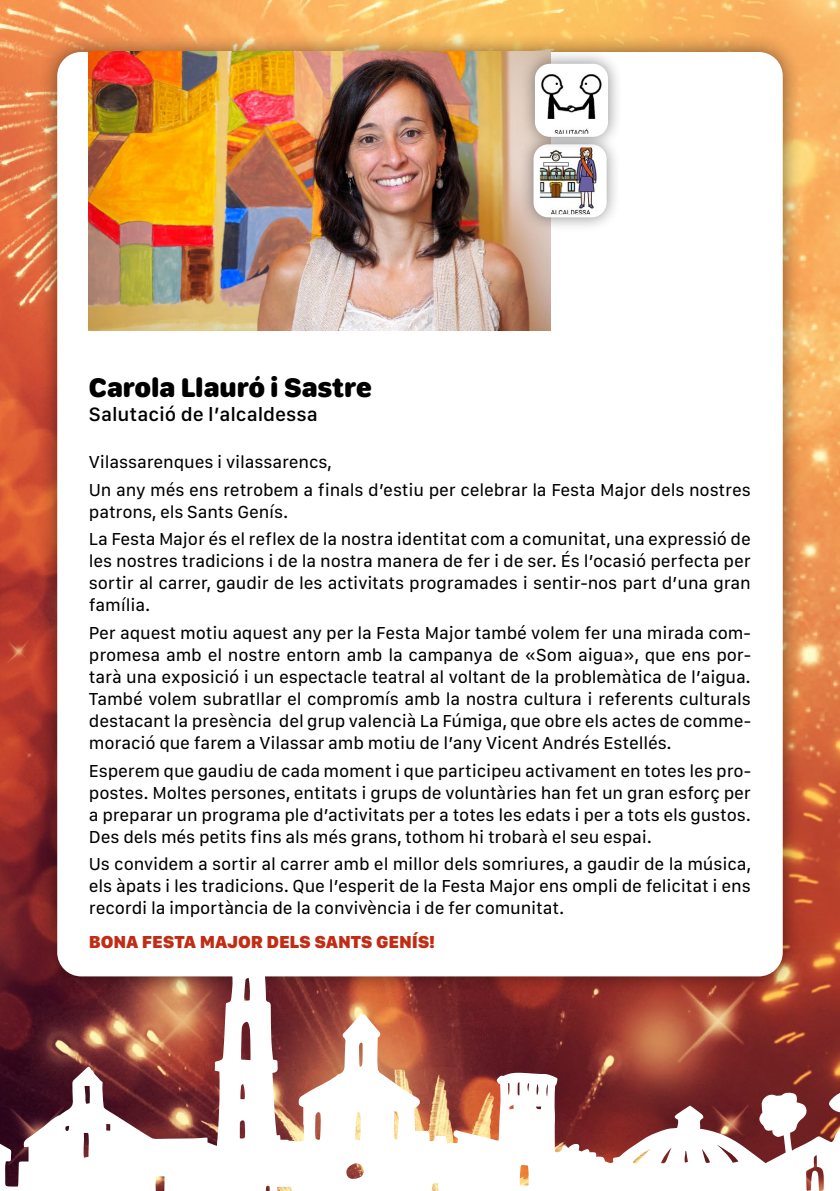
<style>
.page{position:relative;width:840px;height:1191px;background:#fff}
.page>*{position:absolute;margin:0;border:0;box-sizing:border-box;transform-origin:0 0}
.t1{font:900 28px "SF Compact Rounded";color:#000}
.t2{font:500 20px "SF Compact Text";color:#000}
.t3{font:18px/22px "SF Compact Text";letter-spacing:-.01em;color:#000;text-align:justify}
.t4{font:900 18px "SF Compact Text";letter-spacing:-.01em;color:#c22c15}
</style>
<div class="page">
<img style="left:0;top:0;width:839px;height:950px">
<div style="left:39px;top:33px;width:762px;height:962px;background:#000;opacity:.5"></div>
<div style="left:57px;top:52px;width:725px;height:924px;background:#fff;border-radius:24px"></div>
<img style="left:89px;top:52px;width:461px;height:279px">
<div style="left:518px;top:129px;width:102px;height:103px;background:#000;opacity:.45"></div>
<img style="left:534px;top:152px;width:70px;height:64px">
<div style="left:533px;top:144px;width:73px;height:73px;border:3px solid #fff;border-radius:13px"></div>
<div style="left:520px;top:49px;width:102px;height:103px;background:#000;opacity:.45"></div>
<img style="left:536px;top:65px;width:70px;height:70px">
<div style="left:534px;top:64px;width:73px;height:73px;border:3px solid #fff;border-radius:13px"></div>
<svg style="left:0;top:950px;width:839px;height:241px"></svg>
<h1 class="t1" style="left:89px;top:371px;width:284px">Carola Llauró i Sastre</h1>
<p class="t2" style="left:89px;top:402px;width:230px">Salutació de l’alcaldessa</p>
<p class="t3" style="left:89px;top:448px;width:663px;line-height:27.6px">Vilassarenques i vilassarencs,<br>Un any més ens retrobem a finals d’estiu per celebrar la Festa Major dels nostres</p>
<p class="t3" style="left:89px;top:497px;width:663px;line-height:27.6px">patrons, els Sants Genís.<br>La Festa Major és el reflex de la nostra identitat com a comunitat, una expressió de</p>
<p class="t3" style="left:89px;top:550px;width:663px">les nostres tradicions i de la nostra manera de fer i de ser. És l’ocasió perfecta per sortir al carrer, gaudir de les activitats programades i sentir-nos part d’una gran família.</p>
<p class="t3" style="left:89px;top:621px;width:663px">Per aquest motiu aquest any per la Festa Major també volem fer una mirada com&shy;promesa amb el nostre entorn amb la campanya de «Som aigua», que ens por&shy;tarà una exposició i un espectacle teatral al voltant de la problemàtica de l’aigua.<br>També volem subratllar el compromís amb la nostra cultura i referents culturals destacant la presència del grup valencià La Fúmiga, que obre els actes de comme&shy;moració que farem a Vilassar amb motiu de l’any Vicent Andrés Estellés.</p>
<p class="t3" style="left:89px;top:759px;width:663px">Esperem que gaudiu de cada moment i que participeu activament en totes les pro&shy;postes. Moltes persones, entitats i grups de voluntàries han fet un gran esforç per a preparar un programa ple d’activitats per a totes les edats i per a tots els gustos.<br>Des dels més petits fins als més grans, tothom hi trobarà el seu espai.</p>
<p class="t3" style="left:89px;top:853px;width:663px">Us convidem a sortir al carrer amb el millor dels somriures, a gaudir de la música, els àpats i les tradicions. Que l’esperit de la Festa Major ens ompli de felicitat i ens recordi la importància de la convivència i de fer comunitat.</p>
<p class="t4" style="left:89px;top:931px;width:347px">BONA FESTA MAJOR DELS SANTS GENÍS!</p>
</div>
